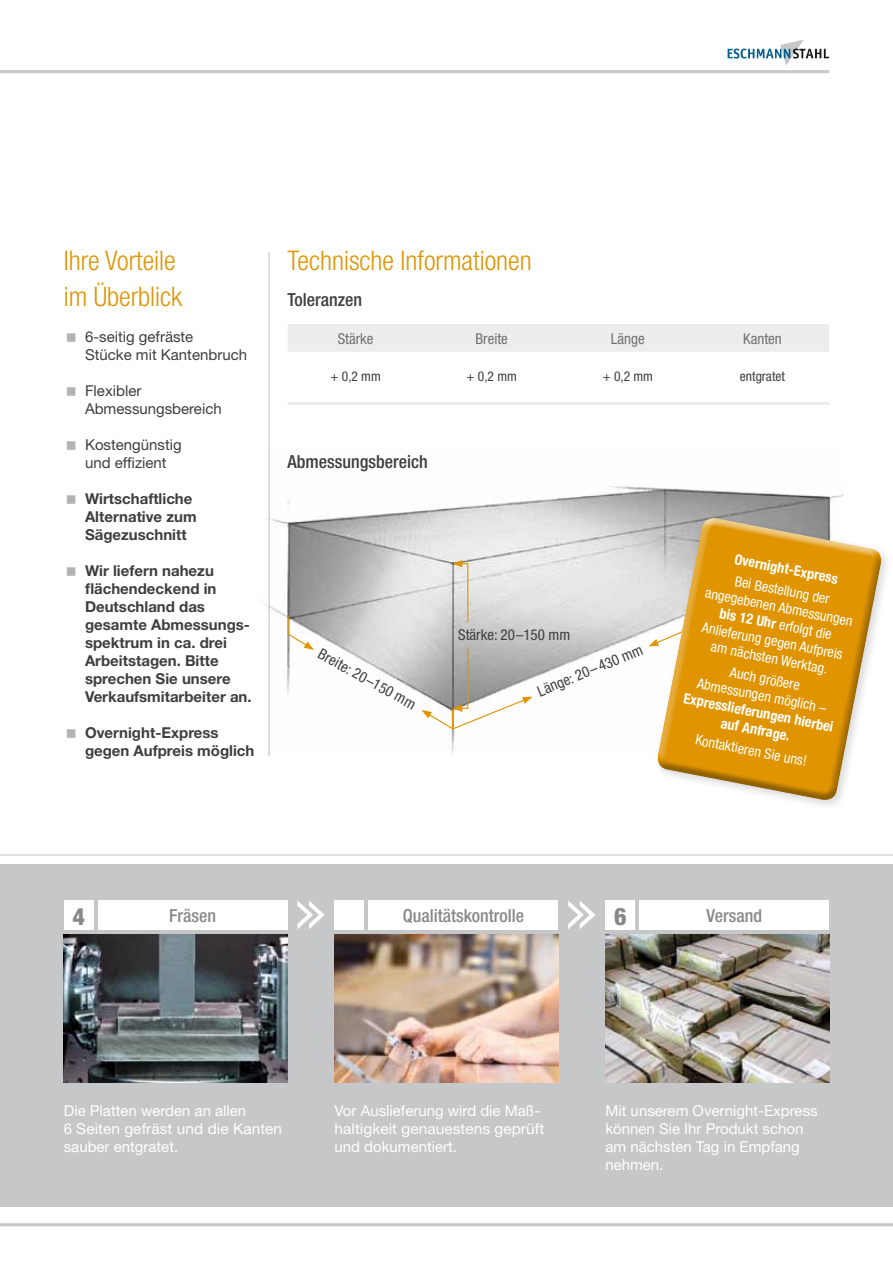
<style>
.page{position:relative;width:893px;height:1263px;background:#fff}
.page>*{position:absolute;margin:0;border:0;box-sizing:border-box;transform-origin:0 0}
.t1{font:300 condensed 27px/36px "Helvetica Neue LT";color:#df9400}
.t2{font:800 condensed 24px "Helvetica Neue LT";color:#87888a}
.t3{font:500 condensed 18px "Helvetica Neue LT";color:#87888a}
.t4{font:500 condensed 18px "Helvetica Neue LT";color:#3e3d40}
.t5{font:700 15px/18px "Helvetica Neue";color:#3e3d40}
.t6{font:15px/18px "Helvetica Neue";color:#fff}
.t7{font:15px/18px "Helvetica Neue";color:#3e3d40}
.t8{font:condensed 15px "Helvetica Neue LT";color:#3e3d40}
.t9{font:condensed 15px "Helvetica Neue LT";color:#707172}
.t10{font:condensed 14.4px/17.2px "Helvetica Neue LT";color:#fff;text-align:center}
.t11{font:700 condensed 14.4px/17.2px "Helvetica Neue";color:#fff;text-align:center}
.t12{font:condensed 13.5px "Helvetica Neue LT";color:#3e3d40}
.s1{font-family:"Helvetica Neue";font-weight:700}
</style>
<div class="page">
<svg style="left:728px;top:40px;width:101px;height:25px"></svg>
<hr style="left:0;top:1223px;width:893px;height:3px;background:#c6c7c8">
<hr style="left:0;top:70px;width:829px;height:3px;background:#c6c7c8">
<div style="left:0;top:864px;width:893px;height:342px;background:#c6c7c8"></div>
<hr style="left:269px;top:252px;width:1px;height:504px;background:#c6c7c8">
<div style="left:288px;top:324px;width:541px;height:28px;background:#eceded"></div>
<hr style="left:288px;top:402px;width:136px;height:3px;background:#eceded">
<hr style="left:424px;top:402px;width:136px;height:3px;background:#eceded">
<hr style="left:560px;top:402px;width:136px;height:3px;background:#eceded">
<hr style="left:696px;top:402px;width:133px;height:3px;background:#eceded">
<hr style="left:0;top:854px;width:893px;height:1px;background:#c6c7c8">
<img style="left:335px;top:934px;width:223px;height:148px">
<div style="left:369px;top:900px;width:189px;height:30px;background:#fff"></div>
<div style="left:335px;top:900px;width:29px;height:30px;background:#fff"></div>
<img style="left:64px;top:934px;width:223px;height:148px">
<div style="left:98px;top:900px;width:190px;height:30px;background:#fff"></div>
<div style="left:64px;top:900px;width:30px;height:30px;background:#fff"></div>
<img style="left:605px;top:934px;width:224px;height:148px">
<div style="left:639px;top:900px;width:190px;height:30px;background:#fff"></div>
<div style="left:605px;top:900px;width:30px;height:30px;background:#fff"></div>
<img style="left:265px;top:447px;width:579px;height:309px">
<svg style="left:287px;top:615px;width:27px;height:35px"></svg>
<svg style="left:452px;top:560px;width:17px;height:63px"></svg>
<svg style="left:421px;top:647px;width:112px;height:84px"></svg>
<svg style="left:648px;top:555px;width:5px;height:91px"></svg>
<div style="left:653px;top:513px;width:239px;height:298px;background:#000;opacity:.15"></div>
<svg style="left:655px;top:516px;width:234px;height:289px;fill:#df9400"></svg>
<svg style="left:297px;top:901px;width:28px;height:28px"></svg>
<svg style="left:568px;top:901px;width:27px;height:28px"></svg>
<h1 class="t1" style="left:64px;top:242px;width:120px">Ihre Vorteile im Überblick</h1>
<p class="t7" style="left:85px;top:327px;width:164px">6-seitig gefräste<br>Stücke mit Kantenbruch</p>
<p class="t7" style="left:85px;top:381px;width:138px">Flexibler<br>Abmessungsbereich</p>
<p class="t7" style="left:85px;top:435px;width:98px">Kostengünstig und effizient</p>
<p class="t5" style="left:85px;top:489px;width:113px">Wirtschaftliche<br>Alternative zum<br>Sägezuschnitt</p>
<p class="t5" style="left:85px;top:561px;width:168px">Wir liefern nahezu flächendeckend in<br>Deutschland das gesamte Abmessungs&shy;spektrum in ca. drei<br>Arbeitstagen. Bitte sprechen Sie unsere<br>Verkaufsmitarbeiter an.</p>
<p class="t5" style="left:85px;top:723px;width:171px">Overnight-Express gegen Aufpreis möglich</p>
<h1 class="t1" style="left:288px;top:242px;width:246px">Technische Informationen</h1>
<p class="t4" style="left:288px;top:289px;width:76px">Toleranzen</p>
<p class="t9" style="left:338px;top:330px;width:37px">Stärke</p>
<p class="t9" style="left:475px;top:330px;width:34px">Breite</p>
<p class="t9" style="left:611px;top:330px;width:35px">Länge</p>
<p class="t9" style="left:743px;top:330px;width:40px">Kanten</p>
<p class="t12" style="left:330px;top:369px;width:52px">+ 0,2 mm</p>
<p class="t12" style="left:467px;top:369px;width:52px">+ 0,2 mm</p>
<p class="t12" style="left:603px;top:369px;width:52px">+ 0,2 mm</p>
<p class="t12" style="left:740px;top:369px;width:47px">entgratet</p>
<p class="t4" style="left:288px;top:451px;width:142px">Abmessungsbereich</p>
<p class="t8" style="left:458px;top:626px;width:114px">Stärke: 20–150 mm</p>
<p class="t8" style="left:324px;top:645px;width:111px;rotate:29deg">Breite: 20–150 mm</p>
<p class="t8" style="left:535px;top:683px;width:114px;rotate:-22deg">Länge: 20– 430 mm</p>
<p class="t11" style="left:736px;top:550px;width:107px;rotate:11deg">Overnight-Express</p>
<p class="t10" style="left:710px;top:567px;width:151px;rotate:11deg">Bei Bestellung der angegebenen Abmessungen <span class="s1">bis 12 Uhr</span> erfolgt die<br>Anlieferung gegen Aufpreis am nächsten Werktag.</p>
<p class="t10" style="left:702px;top:657px;width:133px;rotate:11deg">Auch größere<br>Abmessungen möglich –</p>
<p class="t11" style="left:685px;top:689px;width:154px;rotate:11deg">Expresslieferungen hierbei auf Anfrage.</p>
<p class="t10" style="left:697px;top:731px;width:114px;rotate:11deg">Kontaktieren Sie uns!</p>
<h2 class="t2" style="left:72px;top:902px;width:14px">4</h2>
<p class="t3" style="left:169px;top:905px;width:48px">Fräsen</p>
<p class="t3" style="left:403px;top:905px;width:123px">Qualitätskontrolle</p>
<h2 class="t2" style="left:614px;top:902px;width:14px">6</h2>
<p class="t3" style="left:707px;top:905px;width:57px">Versand</p>
<p class="t6" style="left:64px;top:1101px;width:220px">Die Platten werden an allen<br>6 Seiten gefräst und die Kanten sauber entgratet.</p>
<p class="t6" style="left:335px;top:1101px;width:211px">Vor Auslieferung wird die Maß&shy;haltigkeit genauestens geprüft und dokumentiert.</p>
<p class="t6" style="left:605px;top:1101px;width:214px">Mit unserem Overnight-Express können Sie Ihr Produkt schon am nächsten Tag in Empfang nehmen.</p>
</div>
